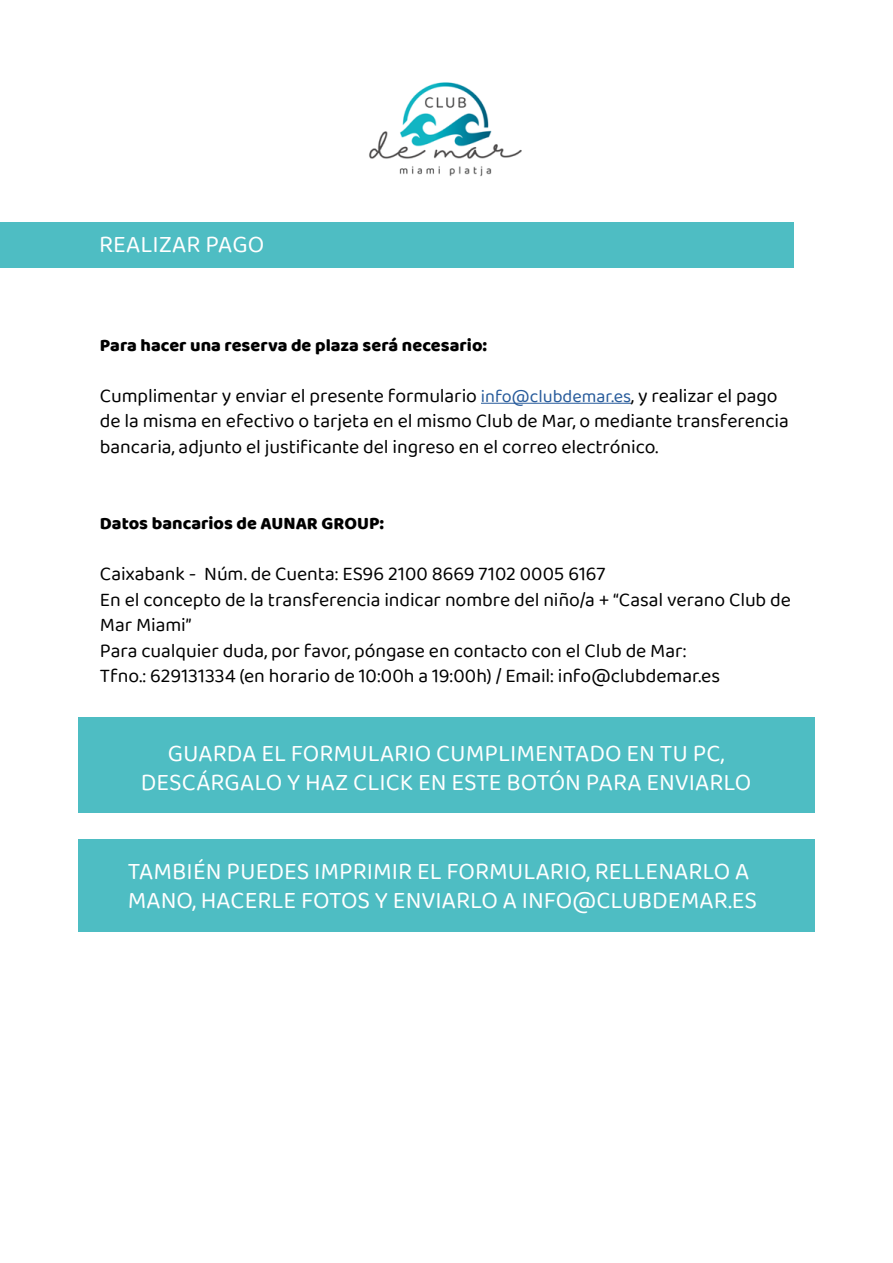
<style>
.page{position:relative;width:893px;height:1263px;background:#fff}
.page>*{position:absolute;margin:0;border:0;box-sizing:border-box;transform-origin:0 0}
.t1{font:24px/28.8px "Baloo Da 2";color:#fff;text-align:center}
.t2{font:19.5px/25.5px "Baloo Da 2";letter-spacing:-.005em;color:#000}
.t3{font:800 18px "Baloo Da 2";color:#000}
.s1{font-size:18px;color:#275b9b}
</style>
<div class="page">
<div style="left:78px;top:718px;width:736px;height:95px;background:#4ebdc3"></div>
<hr style="left:481px;top:403px;width:150px;height:1px;background:#275b9b">
<img style="left:369px;top:82px;width:153px;height:95px">
<div style="left:0;top:223px;width:793px;height:45px;background:#4ebdc3"></div>
<div style="left:78px;top:839px;width:736px;height:93px;background:#4ebdc3"></div>
<p class="t1" style="left:99px;top:230px;width:167px">REALIZAR PAGO</p>
<p class="t3" style="left:100px;top:334px;width:389px">Para hacer una reserva de plaza será necesario:</p>
<p class="t2" style="left:100px;top:382px;width:690px">Cumplimentar y enviar el presente formulario <span class="s1">info@clubdemar.es</span>, y realizar el pago de la misma en efectivo o tarjeta en el mismo Club de Mar, o mediante transferencia bancaria, adjunto el justificante del ingreso en el correo electrónico.</p>
<p class="t3" style="left:100px;top:513px;width:286px">Datos bancarios de AUNAR GROUP:</p>
<p class="t2" style="left:100px;top:561px;width:692px">Caixabank - Núm. de Cuenta: ES96 2100 8669 7102 0005 6167<br>En el concepto de la transferencia indicar nombre del niño/a + “Casal verano Club de Mar Miami”<br>Para cualquier duda, por favor, póngase en contacto con el Club de Mar:<br>Tfno.: 629131334 (en horario de 10:00h a 19:00h) / Email: info@clubdemar.es</p>
<p class="t1" style="left:141px;top:738px;width:612px">GUARDA EL FORMULARIO CUMPLIMENTADO EN TU PC,<br>DESCÁRGALO Y HAZ CLICK EN ESTE BOTÓN PARA ENVIARLO</p>
<p class="t1" style="left:128px;top:856px;width:631px;text-align:left">TAMBIÉN PUEDES IMPRIMIR EL FORMULARIO, RELLENARLO A<br>MANO, HACERLE FOTOS Y ENVIARLO A INFO@CLUBDEMAR.ES</p>
</div>
